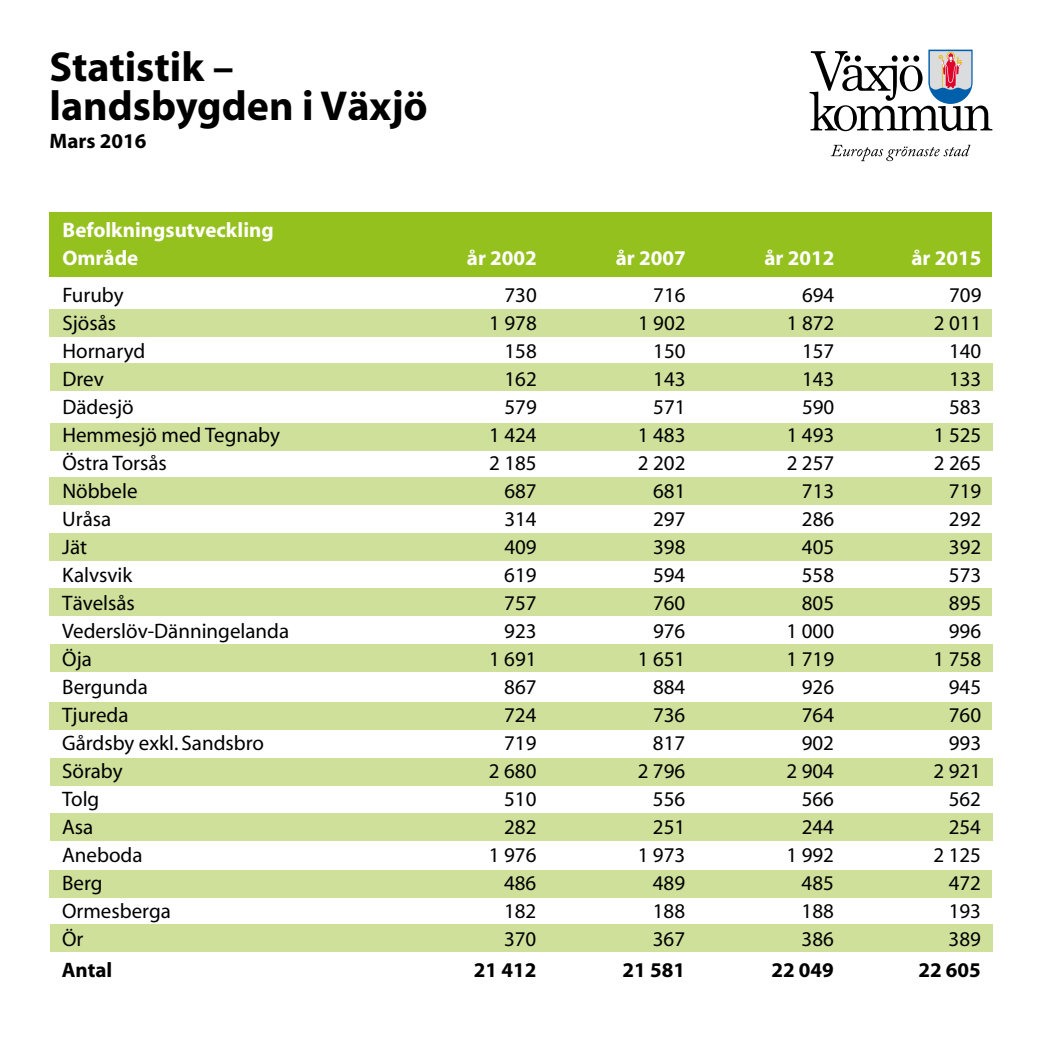
<style>
.page{position:relative;width:1042px;height:1042px;background:#fff}
.page>*{position:absolute;margin:0;border:0;box-sizing:border-box;transform-origin:0 0}
.t1{font:700 42px/38.5px "Myriad";color:#000}
.t2{font:21px "Myriad";color:#000}
.t3{font:700 21px/28px "Myriad";color:#fff}
.t4{font:700 21px "Myriad";color:#000}
</style>
<div class="page">
<div style="left:50px;top:212px;width:942px;height:65px;background:#95c11f"></div>
<div style="left:50px;top:309px;width:942px;height:27px;background:#cfe09b"></div>
<div style="left:51px;top:363px;width:942px;height:28px;background:#cfe09b"></div>
<div style="left:51px;top:423px;width:942px;height:27px;background:#cfe09b"></div>
<div style="left:49px;top:477px;width:942px;height:27px;background:#cfe09b"></div>
<div style="left:50px;top:533px;width:942px;height:27px;background:#cfe09b"></div>
<div style="left:50px;top:589px;width:942px;height:27px;background:#cfe09b"></div>
<div style="left:51px;top:644px;width:942px;height:27px;background:#cfe09b"></div>
<div style="left:50px;top:703px;width:942px;height:27px;background:#cfe09b"></div>
<div style="left:51px;top:758px;width:942px;height:27px;background:#cfe09b"></div>
<div style="left:51px;top:813px;width:942px;height:27px;background:#cfe09b"></div>
<div style="left:50px;top:870px;width:942px;height:27px;background:#cfe09b"></div>
<div style="left:51px;top:924px;width:942px;height:27px;background:#cfe09b"></div>
<svg style="left:830px;top:145px;width:140px;height:16px"></svg>
<svg style="left:809px;top:50px;width:183px;height:81px"></svg>
<h1 class="t1" style="left:50px;top:49px;width:380px">Statistik – landsbygden i Växjö</h1>
<p class="t4" style="left:50px;top:130px;width:98px">Mars 2016</p>
<p class="t3" style="left:63px;top:217px;width:213px">Befolkningsutveckling<br>Område</p>
<p class="t3" style="left:467px;top:245px;width:71px">år 2002</p>
<p class="t3" style="left:616px;top:245px;width:71px">år 2007</p>
<p class="t3" style="left:764px;top:245px;width:71px">år 2012</p>
<p class="t3" style="left:911px;top:245px;width:71px">år 2015</p>
<p class="t2" style="left:62px;top:284px;width:63px">Furuby</p>
<p class="t2" style="left:504px;top:284px;width:34px">730</p>
<p class="t2" style="left:653px;top:284px;width:34px">716</p>
<p class="t2" style="left:802px;top:284px;width:34px">694</p>
<p class="t2" style="left:949px;top:284px;width:34px">709</p>
<p class="t2" style="left:62px;top:312px;width:55px">Sjösås</p>
<p class="t2" style="left:489px;top:312px;width:49px">1 978</p>
<p class="t2" style="left:638px;top:312px;width:49px">1 902</p>
<p class="t2" style="left:787px;top:312px;width:49px">1 872</p>
<p class="t2" style="left:934px;top:312px;width:49px">2 011</p>
<p class="t2" style="left:62px;top:340px;width:84px">Hornaryd</p>
<p class="t2" style="left:504px;top:340px;width:34px">158</p>
<p class="t2" style="left:653px;top:340px;width:34px">150</p>
<p class="t2" style="left:802px;top:340px;width:34px">157</p>
<p class="t2" style="left:949px;top:340px;width:34px">140</p>
<p class="t2" style="left:62px;top:368px;width:43px">Drev</p>
<p class="t2" style="left:504px;top:368px;width:34px">162</p>
<p class="t2" style="left:653px;top:368px;width:34px">143</p>
<p class="t2" style="left:802px;top:368px;width:34px">143</p>
<p class="t2" style="left:949px;top:368px;width:34px">133</p>
<p class="t2" style="left:62px;top:396px;width:73px">Dädesjö</p>
<p class="t2" style="left:504px;top:396px;width:34px">579</p>
<p class="t2" style="left:653px;top:396px;width:34px">571</p>
<p class="t2" style="left:802px;top:396px;width:34px">590</p>
<p class="t2" style="left:949px;top:396px;width:34px">583</p>
<p class="t2" style="left:62px;top:424px;width:219px">Hemmesjö med Tegnaby</p>
<p class="t2" style="left:489px;top:424px;width:49px">1 424</p>
<p class="t2" style="left:638px;top:424px;width:49px">1 483</p>
<p class="t2" style="left:787px;top:424px;width:49px">1 493</p>
<p class="t2" style="left:934px;top:424px;width:49px">1 525</p>
<p class="t2" style="left:62px;top:452px;width:106px">Östra Torsås</p>
<p class="t2" style="left:489px;top:452px;width:49px">2 185</p>
<p class="t2" style="left:638px;top:452px;width:49px">2 202</p>
<p class="t2" style="left:787px;top:452px;width:49px">2 257</p>
<p class="t2" style="left:934px;top:452px;width:49px">2 265</p>
<p class="t2" style="left:62px;top:480px;width:77px">Nöbbele</p>
<p class="t2" style="left:504px;top:480px;width:34px">687</p>
<p class="t2" style="left:653px;top:480px;width:34px">681</p>
<p class="t2" style="left:802px;top:480px;width:34px">713</p>
<p class="t2" style="left:949px;top:480px;width:34px">719</p>
<p class="t2" style="left:62px;top:508px;width:50px">Uråsa</p>
<p class="t2" style="left:504px;top:508px;width:34px">314</p>
<p class="t2" style="left:653px;top:508px;width:34px">297</p>
<p class="t2" style="left:802px;top:508px;width:34px">286</p>
<p class="t2" style="left:949px;top:508px;width:34px">292</p>
<p class="t2" style="left:62px;top:536px;width:26px">Jät</p>
<p class="t2" style="left:504px;top:536px;width:34px">409</p>
<p class="t2" style="left:653px;top:536px;width:34px">398</p>
<p class="t2" style="left:802px;top:536px;width:34px">405</p>
<p class="t2" style="left:949px;top:536px;width:34px">392</p>
<p class="t2" style="left:62px;top:564px;width:71px">Kalvsvik</p>
<p class="t2" style="left:504px;top:564px;width:34px">619</p>
<p class="t2" style="left:653px;top:564px;width:34px">594</p>
<p class="t2" style="left:802px;top:564px;width:34px">558</p>
<p class="t2" style="left:949px;top:564px;width:34px">573</p>
<p class="t2" style="left:62px;top:592px;width:74px">Tävelsås</p>
<p class="t2" style="left:504px;top:592px;width:34px">757</p>
<p class="t2" style="left:653px;top:592px;width:34px">760</p>
<p class="t2" style="left:802px;top:592px;width:34px">805</p>
<p class="t2" style="left:949px;top:592px;width:34px">895</p>
<p class="t2" style="left:62px;top:620px;width:228px">Vederslöv-Dänningelanda</p>
<p class="t2" style="left:504px;top:620px;width:34px">923</p>
<p class="t2" style="left:653px;top:620px;width:34px">976</p>
<p class="t2" style="left:786px;top:620px;width:49px">1 000</p>
<p class="t2" style="left:949px;top:620px;width:34px">996</p>
<p class="t2" style="left:62px;top:648px;width:31px">Öja</p>
<p class="t2" style="left:489px;top:648px;width:49px">1 691</p>
<p class="t2" style="left:638px;top:648px;width:49px">1 651</p>
<p class="t2" style="left:786px;top:648px;width:49px">1 719</p>
<p class="t2" style="left:933px;top:648px;width:49px">1 758</p>
<p class="t2" style="left:62px;top:676px;width:87px">Bergunda</p>
<p class="t2" style="left:504px;top:676px;width:34px">867</p>
<p class="t2" style="left:653px;top:676px;width:34px">884</p>
<p class="t2" style="left:802px;top:676px;width:34px">926</p>
<p class="t2" style="left:949px;top:676px;width:34px">945</p>
<p class="t2" style="left:62px;top:704px;width:68px">Tjureda</p>
<p class="t2" style="left:504px;top:704px;width:34px">724</p>
<p class="t2" style="left:653px;top:704px;width:34px">736</p>
<p class="t2" style="left:802px;top:704px;width:34px">764</p>
<p class="t2" style="left:949px;top:704px;width:34px">760</p>
<p class="t2" style="left:62px;top:732px;width:203px">Gårdsby exkl. Sandsbro</p>
<p class="t2" style="left:504px;top:732px;width:34px">719</p>
<p class="t2" style="left:653px;top:732px;width:34px">817</p>
<p class="t2" style="left:802px;top:732px;width:34px">902</p>
<p class="t2" style="left:949px;top:732px;width:34px">993</p>
<p class="t2" style="left:62px;top:760px;width:62px">Söraby</p>
<p class="t2" style="left:489px;top:760px;width:49px">2 680</p>
<p class="t2" style="left:638px;top:760px;width:49px">2 796</p>
<p class="t2" style="left:786px;top:760px;width:49px">2 904</p>
<p class="t2" style="left:933px;top:760px;width:49px">2 921</p>
<p class="t2" style="left:62px;top:788px;width:39px">Tolg</p>
<p class="t2" style="left:504px;top:788px;width:34px">510</p>
<p class="t2" style="left:653px;top:788px;width:34px">556</p>
<p class="t2" style="left:802px;top:788px;width:34px">566</p>
<p class="t2" style="left:949px;top:788px;width:34px">562</p>
<p class="t2" style="left:62px;top:816px;width:33px">Asa</p>
<p class="t2" style="left:504px;top:816px;width:34px">282</p>
<p class="t2" style="left:653px;top:816px;width:34px">251</p>
<p class="t2" style="left:801px;top:816px;width:34px">244</p>
<p class="t2" style="left:948px;top:816px;width:34px">254</p>
<p class="t2" style="left:62px;top:844px;width:82px">Aneboda</p>
<p class="t2" style="left:489px;top:844px;width:49px">1 976</p>
<p class="t2" style="left:638px;top:844px;width:49px">1 973</p>
<p class="t2" style="left:786px;top:844px;width:49px">1 992</p>
<p class="t2" style="left:933px;top:844px;width:49px">2 125</p>
<p class="t2" style="left:62px;top:872px;width:42px">Berg</p>
<p class="t2" style="left:504px;top:872px;width:34px">486</p>
<p class="t2" style="left:653px;top:872px;width:34px">489</p>
<p class="t2" style="left:801px;top:872px;width:34px">485</p>
<p class="t2" style="left:948px;top:872px;width:34px">472</p>
<p class="t2" style="left:62px;top:900px;width:110px">Ormesberga</p>
<p class="t2" style="left:504px;top:900px;width:34px">182</p>
<p class="t2" style="left:653px;top:900px;width:34px">188</p>
<p class="t2" style="left:801px;top:900px;width:34px">188</p>
<p class="t2" style="left:948px;top:900px;width:34px">193</p>
<p class="t2" style="left:62px;top:928px;width:23px">Ör</p>
<p class="t2" style="left:504px;top:928px;width:34px">370</p>
<p class="t2" style="left:653px;top:928px;width:34px">367</p>
<p class="t2" style="left:801px;top:928px;width:34px">386</p>
<p class="t2" style="left:948px;top:928px;width:34px">389</p>
<p class="t4" style="left:62px;top:959px;width:52px">Antal</p>
<p class="t4" style="left:474px;top:959px;width:64px">21 412</p>
<p class="t4" style="left:622px;top:959px;width:64px">21 581</p>
<p class="t4" style="left:771px;top:959px;width:64px">22 049</p>
<p class="t4" style="left:918px;top:959px;width:64px">22 605</p>
</div>
